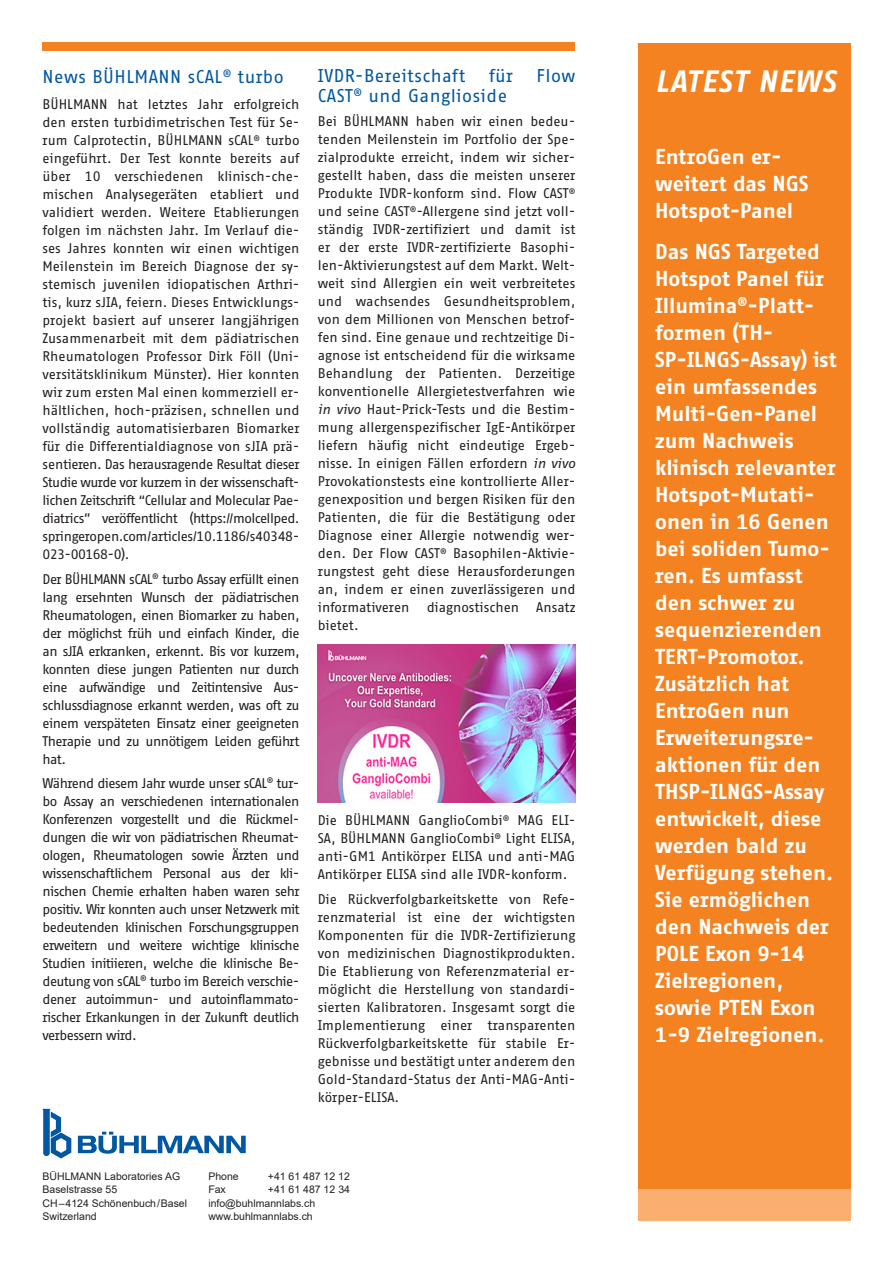
<style>
.page{position:relative;width:893px;height:1263px;background:#fff}
.page>*{position:absolute;margin:0;border:0;box-sizing:border-box;transform-origin:0 0}
.Marginalie_Fago_Sans{font:italic 700 30px "Fago Office Sans OT";letter-spacing:.04em;color:#fff}
.Marginalie_Fago_Sans-2{font:700 21px/27px "Fago Office Sans OT";color:#fff}
.Fliesstext_Blocksatz{font:18px "Fago Office Sans OT";letter-spacing:.025em;color:#0157a1}
.Titel_Fago_SansOT{font:18px "Fago Office Sans OT";letter-spacing:.025em;color:#0157a1}
.Fliesstext_Blocksatz-2{font:13.65px/18px "Fago Office Sans OT";letter-spacing:-.02em;color:#231f20;text-align:justify}
.Fliesstext_Blocksatz-3{font:13.65px "Fago Office Sans OT";color:#231f20}
.t1{font:10.5px "Arial";color:#231f20}
.s1{font-style:italic}
</style>
<div class="page">
<div style="left:638px;top:43px;width:212px;height:1177px;background:#f58220"></div>
<div style="left:638px;top:1188px;width:212px;height:32px;background:#faaf71"></div>
<svg style="left:78px;top:1132px;width:168px;height:22px"></svg>
<svg style="left:43px;top:1109px;width:28px;height:49px"></svg>
<div style="left:42px;top:43px;width:533px;height:8px;background:#f58220"></div>
<img style="left:318px;top:644px;width:257px;height:159px">
<p class="Titel_Fago_SansOT" style="left:43px;top:67px;width:243px">News BÜHLMANN sCAL<sup>®</sup> turbo</p>
<p class="Fliesstext_Blocksatz-2" style="left:43px;top:96px;width:259px">BÜHLMANN hat letztes Jahr erfolgreich den ersten turbidimetrischen Test für Se&shy;rum Calprotectin, BÜHLMANN sCAL<sup>®</sup> turbo eingeführt. Der Test konnte bereits auf über 10 verschiedenen klinisch-che&shy;mischen Analysegeräten etabliert und validiert werden. Weitere Etablierungen folgen im nächsten Jahr. Im Verlauf die&shy;ses Jahres konnten wir einen wichtigen Meilenstein im Bereich Diagnose der sy&shy;stemisch juvenilen idiopatischen Arthri&shy;tis, kurz sJIA, feiern. Dieses Entwicklungs&shy;projekt basiert auf unserer langjährigen Zusammenarbeit mit dem pädiatrischen Rheumatologen Professor Dirk Föll (Uni&shy;versitätsklinikum Münster). Hier konnten wir zum ersten Mal einen kommerziell er&shy;hältlichen, hoch-präzisen, schnellen und vollständig automatisierbaren Biomarker für die Differentialdiagnose von sJIA prä&shy;sentieren. Das herausragende Resultat dieser Studie wurde vor kurzem in der wissenschaft&shy;lichen Zeitschrift “Cellular and Molecular Pae&shy;diatrics” veröffentlicht (https://molcellped. springeropen.com/articles/10.1186/s40348- 023-00168-0).</p>
<p class="Fliesstext_Blocksatz-2" style="left:43px;top:570px;width:259px">Der BÜHLMANN sCAL<sup>®</sup> turbo Assay erfüllt einen lang ersehnten Wunsch der pädiatrischen Rheumatologen, einen Biomarker zu haben, der möglichst früh und einfach Kinder, die an sJIA erkranken, erkennt. Bis vor kurzem, konnten diese jungen Patienten nur durch eine aufwändige und Zeitintensive Aus&shy;schlussdiagnose erkannt werden, was oft zu einem verspäteten Einsatz einer geeigneten Therapie und zu unnötigem Leiden geführt hat.</p>
<p class="Fliesstext_Blocksatz-2" style="left:43px;top:774px;width:259px">Während diesem Jahr wurde unser sCAL<sup>®</sup> tur&shy;bo Assay an verschiedenen internationalen Konferenzen vorgestellt und die Rückmel&shy;dungen die wir von pädiatrischen Rheumat&shy;ologen, Rheumatologen sowie Ärzten und wissenschaftlichem Personal aus der kli&shy;nischen Chemie erhalten haben waren sehr positiv. Wir konnten auch unser Netzwerk mit bedeutenden klinischen Forschungsgruppen erweitern und weitere wichtige klinische Studien initiieren, welche die klinische Be&shy;deutung von sCAL<sup>®</sup> turbo im Bereich verschie&shy;dener autoimmun- und autoinflammato&shy;rischer Erkankungen in der Zukunft deutlich verbessern wird.</p>
<p class="Fliesstext_Blocksatz" style="left:318px;top:66px;width:149px">IVDR-Bereitschaft</p>
<p class="Fliesstext_Blocksatz" style="left:489px;top:66px;width:26px">für</p>
<p class="Fliesstext_Blocksatz" style="left:537px;top:66px;width:40px">Flow</p>
<p class="Fliesstext_Blocksatz" style="left:318px;top:86px;width:191px">CAST<sup>®</sup> und Ganglioside</p>
<p class="Fliesstext_Blocksatz-2" style="left:318px;top:113px;width:259px">Bei BÜHLMANN haben wir einen bedeu&shy;tenden Meilenstein im Portfolio der Spe&shy;zialprodukte erreicht, indem wir sicher&shy;gestellt haben, dass die meisten unserer Produkte IVDR-konform sind. Flow CAST<sup>® </sup>und seine CAST<sup>®</sup>-Allergene sind jetzt voll&shy;ständig IVDR-zertifiziert und damit ist er der erste IVDR-zertifizierte Basophi&shy;len-Aktivierungstest auf dem Markt. Welt&shy;weit sind Allergien ein weit verbreitetes und wachsendes Gesundheitsproblem, von dem Millionen von Menschen betrof&shy;fen sind. Eine genaue und rechtzeitige Di&shy;agnose ist entscheidend für die wirksame Behandlung der Patienten. Derzeitige konventionelle Allergietestverfahren wie <span class="s1">in vivo</span> Haut-Prick-Tests und die Bestim&shy;mung allergenspezifischer IgE-Antikörper liefern häufig nicht eindeutige Ergeb&shy;nisse. In einigen Fällen erfordern <span class="s1">in vivo </span>Provokationstests eine kontrollierte Aller&shy;genexposition und bergen Risiken für den Patienten, die für die Bestätigung oder Diagnose einer Allergie notwendig wer&shy;den. Der Flow CAST<sup>®</sup> Basophilen-Aktivie&shy;rungstest geht diese Herausforderungen an, indem er einen zuverlässigeren und informativeren</p>
<p class="Fliesstext_Blocksatz-3" style="left:427px;top:600px;width:94px">diagnostischen</p>
<p class="Fliesstext_Blocksatz-2" style="left:536px;top:599px;width:41px">Ansatz</p>
<p class="Fliesstext_Blocksatz-2" style="left:318px;top:617px;width:42px">bietet.</p>
<p class="Fliesstext_Blocksatz-2" style="left:318px;top:812px;width:259px">Die BÜHLMANN GanglioCombi<sup>®</sup> MAG ELI-SA, BÜHLMANN GanglioCombi<sup>®</sup> Light ELISA, anti-GM1 Antikörper ELISA und anti-MAG Antikörper ELISA sind alle IVDR-konform.</p>
<p class="Fliesstext_Blocksatz-2" style="left:318px;top:890px;width:259px">Die Rückverfolgbarkeitskette von Refe&shy;renzmaterial ist eine der wichtigsten Komponenten für die IVDR-Zertifizierung von medizinischen Diagnostikprodukten.<br>Die Etablierung von Referenzmaterial er&shy;möglicht die Herstellung von standardi&shy;sierten Kalibratoren. Insgesamt sorgt die Implementierung einer transparenten Rückverfolgbarkeitskette für stabile Er&shy;gebnisse und bestätigt unter anderem den Gold-Standard-Status der Anti-MAG-Anti&shy;körper-ELISA.</p>
<p class="t1" style="left:43px;top:1169px;width:139px">BÜHLMANN Laboratories AG</p>
<p class="t1" style="left:208px;top:1169px;width:32px">Phone</p>
<p class="t1" style="left:268px;top:1169px;width:84px">+41 61 487 12 12</p>
<p class="t1" style="left:43px;top:1182px;width:76px">Baselstrasse 55</p>
<p class="t1" style="left:208px;top:1182px;width:19px">Fax</p>
<p class="t1" style="left:268px;top:1182px;width:84px">+41 61 487 12 34</p>
<p class="t1" style="left:43px;top:1196px;width:146px">CH–4124 Schönenbuch/Basel</p>
<p class="t1" style="left:208px;top:1196px;width:108px">info@buhlmannlabs.ch</p>
<p class="t1" style="left:43px;top:1209px;width:56px">Switzerland</p>
<p class="t1" style="left:208px;top:1209px;width:106px">www.buhlmannlabs.ch</p>
<p class="Marginalie_Fago_Sans" style="left:655px;top:65px;width:182px">LATEST NEWS</p>
<p class="Marginalie_Fago_Sans-2" style="left:655px;top:143px;width:155px">EntroGen er&shy;weitert das NGS<br>Hotspot-Panel</p>
<p class="Marginalie_Fago_Sans-2" style="left:655px;top:238px;width:183px">Das NGS Targeted<br>Hotspot Panel für<br>Illumina<sup>®</sup>-Platt&shy;formen (TH-<br>SP-ILNGS-Assay) ist ein umfassendes<br>Multi-Gen-Panel zum Nachweis klinisch relevanter<br>Hotspot-Mutati&shy;onen in 16 Genen bei soliden Tumo&shy;ren. Es umfasst den schwer zu sequenzierenden<br>TERT-Promotor.<br>Zusätzlich hat<br>EntroGen nun<br>Erweiterungsre&shy;aktionen für den<br>THSP-ILNGS-Assay entwickelt, diese werden bald zu<br>Verfügung stehen.<br>Sie ermöglichen den Nachweis der<br>POLE Exon 9-14<br>Zielregionen, sowie PTEN Exon<br>1-9 Zielregionen.</p>
</div>
